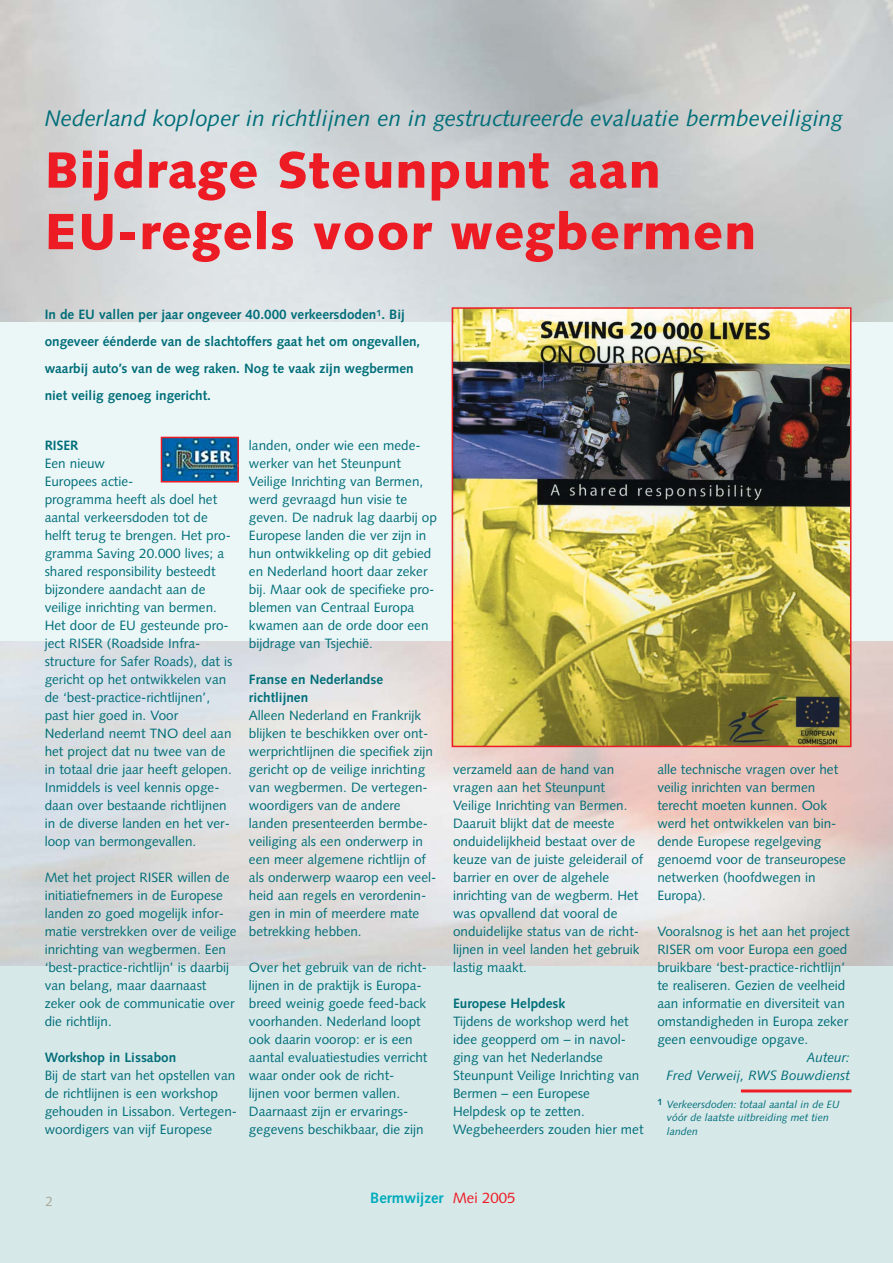
<style>
.page{position:relative;width:893px;height:1263px;background:#fff}
.page>*{position:absolute;margin:0;border:0;box-sizing:border-box;transform-origin:0 0}
.t1{font:900 51px/61.5px "Syntax";letter-spacing:.02em;color:#ed1c24}
.t2{font:italic 22.5px "Syntax";color:#006e79}
.t3{font:700 15px "Syntax";color:#00abbc}
.t4{font:13.5px/18px "Syntax";color:#006e79}
.t5{font:700 13.5px/27px "Syntax";color:#006e79}
.t6{font:italic 13.5px/18px "Syntax";color:#006e79;text-align:right}
.t7{font:13.5px "Syntax";color:#aaa996}
.t8{font:italic 10.5px/13.5px "Syntax";color:#006e79}
.s1{font-weight:400;color:#ed1c24}
</style>
<div class="page">
<img style="left:0;top:0;width:892px;height:966px">
<div style="left:0;top:322px;width:892px;height:319px;background:#ebf6f7"></div>
<div style="left:0;top:966px;width:892px;height:297px;background:#d7e8e9"></div>
<hr style="left:741px;top:1089px;width:110px;height:3px;background:#ed1c24">
<img style="left:454px;top:310px;width:394px;height:434px">
<div style="left:451px;top:307px;width:400px;height:440px;border:2px solid #ed1c24"></div>
<img style="left:164px;top:440px;width:72px;height:40px">
<div style="left:161px;top:437px;width:78px;height:46px;border:2px solid #ed1c24"></div>
<h2 class="t2" style="left:45px;top:109px;width:799px">Nederland koploper in richtlijnen en in gestructureerde evaluatie bermbeveiliging</h2>
<h1 class="t1" style="left:45px;top:144px;width:713px">Bijdrage Steunpunt aan<br>EU-regels voor wegbermen</h1>
<p class="t5" style="left:45px;top:302px;width:377px">In de EU vallen per jaar ongeveer 40.000 verkeersdoden<sup>1</sup>. Bij ongeveer éénderde van de slachtoffers gaat het om ongevallen, waarbij auto’s van de weg raken. Nog te vaak zijn wegbermen niet veilig genoeg ingericht.</p>
<p class="t5" style="left:45px;top:433px;width:35px">RISER</p>
<p class="t4" style="left:45px;top:456px;width:189px">Een nieuw<br>Europees actie-<br>programma heeft als doel het aantal verkeersdoden tot de helft terug te brengen. Het pro&shy;gramma Saving 20.000 lives; a shared responsibility besteedt bijzondere aandacht aan de veilige inrichting van bermen.<br>Het door de EU gesteunde pro&shy;ject RISER (Roadside Infra&shy;structure for Safer Roads), dat is gericht op het ontwikkelen van de ‘best-practice-richtlijnen’, past hier goed in. Voor<br>Nederland neemt TNO deel aan het project dat nu twee van de in totaal drie jaar heeft gelopen.<br>Inmiddels is veel kennis opge&shy;daan over bestaande richtlijnen in de diverse landen en het ver&shy;loop van bermongevallen.</p>
<p class="t4" style="left:45px;top:870px;width:193px">Met het project RISER willen de initiatiefnemers in de Europese landen zo goed mogelijk infor&shy;matie verstrekken over de veilige inrichting van wegbermen. Een ‘best-practice-richtlijn’ is daarbij van belang, maar daarnaast zeker ook de communicatie over die richtlijn.</p>
<p class="t5" style="left:45px;top:1045px;width:133px">Workshop in Lissabon</p>
<p class="t4" style="left:45px;top:1068px;width:194px">Bij de start van het opstellen van de richtlijnen is een workshop gehouden in Lissabon. Vertegen&shy;woordigers van vijf Europese</p>
<p class="t4" style="left:249px;top:438px;width:189px">landen, onder wie een mede&shy;werker van het Steunpunt<br>Veilige Inrichting van Bermen, werd gevraagd hun visie te geven. De nadruk lag daarbij op<br>Europese landen die ver zijn in hun ontwikkeling op dit gebied en Nederland hoort daar zeker bij. Maar ook de specifieke pro&shy;blemen van Centraal Europa kwamen aan de orde door een bijdrage van Tsjechië.</p>
<p class="t5" style="left:249px;top:672px;width:136px;line-height:18px">Franse en Nederlandse richtlijnen</p>
<p class="t4" style="left:249px;top:708px;width:189px">Alleen Nederland en Frankrijk blijken te beschikken over ont&shy;werprichtlijnen die specifiek zijn gericht op de veilige inrichting van wegbermen. De vertegen&shy;woordigers van de andere landen presenteerden bermbe&shy;veiliging als een onderwerp in een meer algemene richtlijn of als onderwerp waarop een veel&shy;heid aan regels en verordenin&shy;gen in min of meerdere mate betrekking hebben.</p>
<p class="t4" style="left:249px;top:960px;width:180px">Over het gebruik van de richt&shy;lijnen in de praktijk is Europa&shy;breed weinig goede feed-back voorhanden. Nederland loopt ook daarin voorop: er is een aantal evaluatiestudies verricht waar onder ook de richt&shy;lijnen voor bermen vallen.<br>Daarnaast zijn er ervarings&shy;gegevens beschikbaar, die zijn</p>
<p class="t4" style="left:453px;top:762px;width:192px">verzameld aan de hand van vragen aan het Steunpunt<br>Veilige Inrichting van Bermen.<br>Daaruit blijkt dat de meeste onduidelijkheid bestaat over de keuze van de juiste geleiderail of barrier en over de algehele inrichting van de wegberm. Het was opvallend dat vooral de onduidelijke status van de richt&shy;lijnen in veel landen het gebruik lastig maakt.</p>
<p class="t5" style="left:453px;top:991px;width:114px">Europese Helpdesk</p>
<p class="t4" style="left:453px;top:1014px;width:192px">Tijdens de workshop werd het idee geopperd om – in navol&shy;ging van het Nederlandse<br>Steunpunt Veilige Inrichting van<br>Bermen – een Europese<br>Helpdesk op te zetten.<br>Wegbeheerders zouden hier met</p>
<p class="t4" style="left:657px;top:762px;width:190px">alle technische vragen over het veilig inrichten van bermen terecht moeten kunnen. Ook werd het ontwikkelen van bin&shy;dende Europese regelgeving genoemd voor de transeuropese netwerken (hoofdwegen in<br>Europa).</p>
<p class="t4" style="left:657px;top:924px;width:194px">Vooralsnog is het aan het project<br>RISER om voor Europa een goed bruikbare ‘best-practice-richtlijn’ te realiseren. Gezien de veelheid aan informatie en diversiteit van omstandigheden in Europa zeker geen eenvoudige opgave.</p>
<p class="t6" style="left:666px;top:1050px;width:185px">Auteur:<br>Fred Verweij, RWS Bouwdienst</p>
<p class="t8" style="left:667px;top:1098px;width:174px;text-indent:-10px"><sup>1</sup> Verkeersdoden: totaal aantal in de EU vóór de laatste uitbreiding met tien landen</p>
<p class="t7" style="left:45px;top:1196px;width:9px">2</p>
<p class="t3" style="left:370px;top:1192px;width:147px">Bermwijzer <span class="s1">Mei 2005</span></p>
</div>
